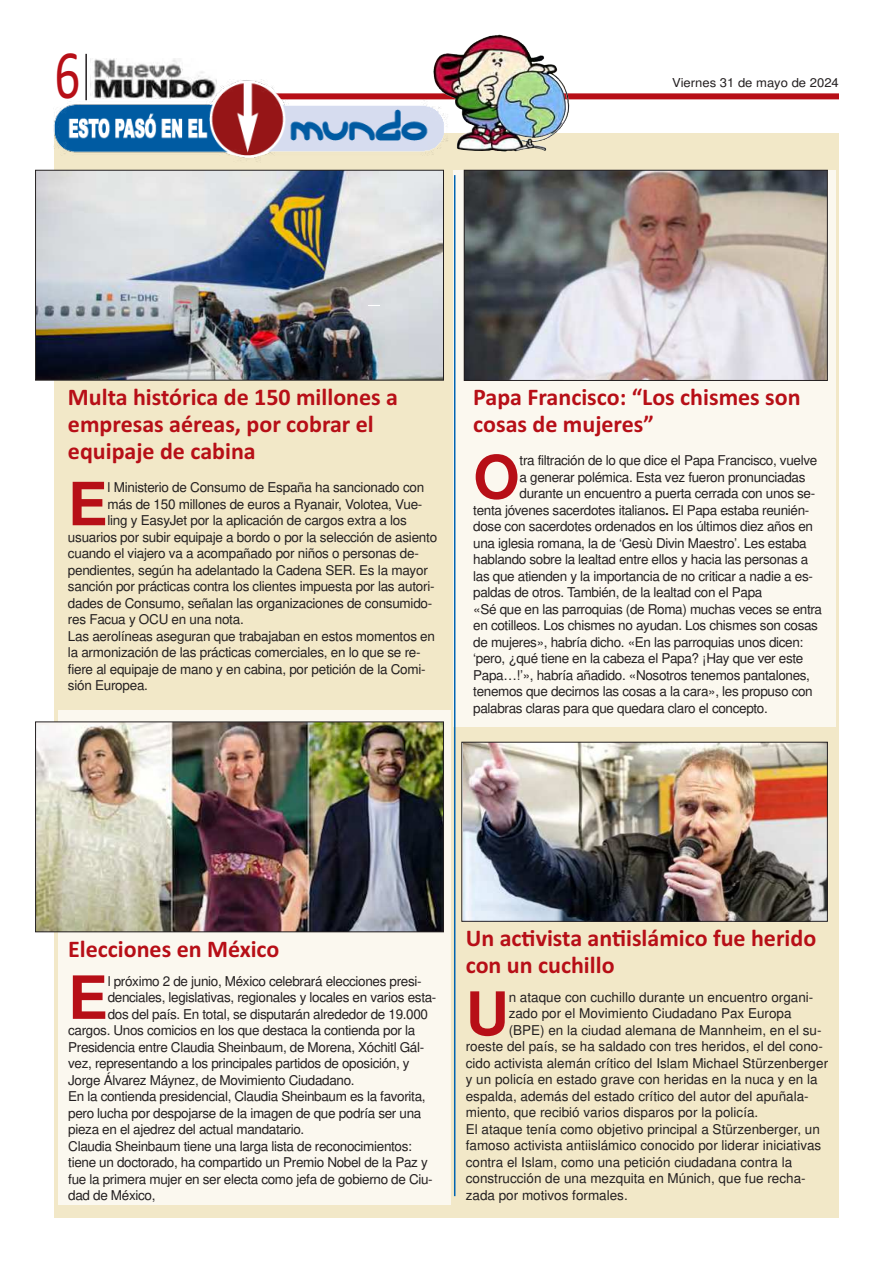
<style>
.page{position:relative;width:893px;height:1263px;background:#fff}
.page>*{position:absolute;margin:0;border:0;box-sizing:border-box;transform-origin:0 0}
.t1{font:700 59.55px "Arial";color:#b70f17}
.t2{font:34.2px "Calibri";color:#b70f17;scale:.73 1}
.t3{font:13.5px "Arial";letter-spacing:-.025em;color:#231f20}
.t4{font:13.5px "Arial";color:#231f20}
.t5{font:12.3px "Arial";color:#231f20;scale:1.06 1}
.t6{font:700 11.7px "Calibri";color:#b70f17}
.s1{font-weight:700}
</style>
<div class="page">
<div style="left:54px;top:133px;width:785px;height:1085px;background:#f2e8c8"></div>
<div style="left:453px;top:170px;width:383px;height:557px;background:#fbf8ef"></div>
<div style="left:58px;top:710px;width:392px;height:495px;background:#fbf8ef"></div>
<div style="left:0;top:93px;width:839px;height:6px;background:#b70f17"></div>
<img style="left:37px;top:724px;width:405px;height:206px">
<div style="left:35px;top:722px;width:409px;height:210px;border:1px solid #231f20"></div>
<img style="left:464px;top:744px;width:362px;height:175px">
<div style="left:462px;top:742px;width:366px;height:179px;border:1px solid #231f20"></div>
<hr style="left:454px;top:175px;width:1px;height:1021px;background:#0164b1">
<img style="left:37px;top:172px;width:405px;height:206px">
<div style="left:35px;top:170px;width:409px;height:210px;border:1px solid #231f20"></div>
<div style="left:0;top:77px;width:52px;height:41px;background:#fff"></div>
<img style="left:466px;top:172px;width:360px;height:207px">
<div style="left:464px;top:170px;width:364px;height:211px;border:1px solid #231f20"></div>
<img style="left:94px;top:59px;width:123px;height:21px">
<hr style="left:85px;top:54px;width:2px;height:46px;background:#231f20">
<svg style="left:368px;top:305px;width:12px;height:1px"></svg>
<img style="left:52px;top:80px;width:381px;height:82px">
<img style="left:433px;top:34px;width:137px;height:118px">
<h2 class="t2" style="left:54px;top:66px;width:37px">6</h2>
<p class="t5" style="left:672px;top:75px;width:159px">Viernes 31 de mayo de 2024</p>
<p class="t6" style="left:68px;top:394px;width:332px">Multa histórica de 150 millones a</p>
<p class="t6" style="left:68px;top:421px;width:307px">empresas aéreas, por cobrar el</p>
<p class="t6" style="left:68px;top:448px;width:189px">equipaje de cabina</p>
<h1 class="t1" style="left:68px;top:470px;width:41px">E</h1>
<p class="t3" style="left:108px;top:480px;width:318px">l Ministerio de Consumo de España ha sancionado con</p>
<p class="t3" style="left:108px;top:496px;width:316px">más de 150 millones de euros a Ryanair, Volotea, Vue-</p>
<p class="t3" style="left:108px;top:513px;width:301px">ling y EasyJet por la aplicación de cargos extra a los</p>
<p class="t3" style="left:68px;top:529px;width:371px">usuarios por subir equipaje a bordo o por la selección de asiento</p>
<p class="t3" style="left:68px;top:546px;width:352px">cuando el viajero va a acompañado por niños o personas de-</p>
<p class="t3" style="left:68px;top:562px;width:361px">pendientes, según ha adelantado la Cadena SER. Es la mayor</p>
<p class="t3" style="left:68px;top:578px;width:368px">sanción por prácticas contra los clientes impuesta por las autori-</p>
<p class="t3" style="left:68px;top:595px;width:366px">dades de Consumo, señalan las organizaciones de consumido-</p>
<p class="t3" style="left:68px;top:611px;width:177px">res Facua y OCU en una nota.</p>
<p class="t3" style="left:68px;top:628px;width:369px">Las aerolíneas aseguran que trabajaban en estos momentos en</p>
<p class="t3" style="left:68px;top:644px;width:354px">la armonización de las prácticas comerciales, en lo que se re-</p>
<p class="t3" style="left:68px;top:661px;width:359px">fiere al equipaje de mano y en cabina, por petición de la Comi-</p>
<p class="t3" style="left:68px;top:677px;width:82px">sión Europea.</p>
<p class="t6" style="left:473px;top:394px;width:329px">Papa Francisco: &lt;Los chismes son</p>
<p class="t6" style="left:473px;top:421px;width:182px">cosas de mujeres=</p>
<h1 class="t1" style="left:473px;top:443px;width:48px">O</h1>
<p class="t3" style="left:520px;top:453px;width:299px">tra filtración de lo que dice el Papa Francisco, vuelve</p>
<p class="t3" style="left:520px;top:469px;width:287px">a generar polémica. Esta vez fueron pronunciadas</p>
<p class="t3" style="left:520px;top:486px;width:297px">durante un encuentro a puerta cerrada con unos se-</p>
<p class="t3" style="left:473px;top:502px;width:338px">tenta jóvenes sacerdotes italianos<span class="s1">.</span> El Papa estaba reunién-</p>
<p class="t3" style="left:473px;top:519px;width:341px">dose con sacerdotes ordenados en los últimos diez años en</p>
<p class="t3" style="left:473px;top:535px;width:335px">una iglesia romana, la de ‘Gesù Divin Maestro’. Les estaba</p>
<p class="t3" style="left:473px;top:551px;width:337px">hablando sobre la lealtad entre ellos y hacia las personas a</p>
<p class="t3" style="left:473px;top:568px;width:341px">las que atienden y la importancia de no criticar a nadie a es-</p>
<p class="t3" style="left:473px;top:584px;width:291px">paldas de otros. También, de la lealtad con el Papa</p>
<p class="t3" style="left:473px;top:601px;width:350px">«Sé que en las parroquias (de Roma) muchas veces se entra</p>
<p class="t3" style="left:473px;top:617px;width:346px">en cotilleos. Los chismes no ayudan. Los chismes son cosas</p>
<p class="t3" style="left:473px;top:634px;width:332px">de mujeres», habría dicho. «En las parroquias unos dicen:</p>
<p class="t3" style="left:473px;top:650px;width:332px">‘pero, ¿qué tiene en la cabeza el Papa? ¡Hay que ver este</p>
<p class="t3" style="left:473px;top:667px;width:338px">Papa…!’», habría añadido. «Nosotros tenemos pantalones,</p>
<p class="t3" style="left:473px;top:683px;width:341px">tenemos que decirnos las cosas a la cara», les propuso con</p>
<p class="t3" style="left:473px;top:700px;width:296px">palabras claras para que quedara claro el concepto.</p>
<p class="t6" style="left:68px;top:946px;width:213px">Elecciones en México</p>
<h1 class="t1" style="left:68px;top:963px;width:41px">E</h1>
<p class="t3" style="left:108px;top:973px;width:315px">l próximo 2 de junio, México celebrará elecciones presi-</p>
<p class="t3" style="left:108px;top:990px;width:330px">denciales, legislativas, regionales y locales en varios esta-</p>
<p class="t3" style="left:108px;top:1006px;width:322px">dos del país. En total, se disputarán alrededor de 19.000</p>
<p class="t3" style="left:68px;top:1023px;width:349px">cargos. Unos comicios en los que destaca la contienda por la</p>
<p class="t3" style="left:68px;top:1039px;width:358px">Presidencia entre Claudia Sheinbaum, de Morena, Xóchitl Gál-</p>
<p class="t3" style="left:68px;top:1056px;width:343px">vez, representando a los principales partidos de oposición, y</p>
<p class="t3" style="left:68px;top:1072px;width:288px">Jorge Álvarez Máynez, de Movimiento Ciudadano.</p>
<p class="t3" style="left:68px;top:1089px;width:359px">En la contienda presidencial, Claudia Sheinbaum es la favorita,</p>
<p class="t3" style="left:68px;top:1105px;width:355px">pero lucha por despojarse de la imagen de que podría ser una</p>
<p class="t3" style="left:68px;top:1122px;width:238px">pieza en el ajedrez del actual mandatario.</p>
<p class="t3" style="left:68px;top:1138px;width:345px">Claudia Sheinbaum tiene una larga lista de reconocimientos:</p>
<p class="t3" style="left:68px;top:1155px;width:361px">tiene un doctorado, ha compartido un Premio Nobel de la Paz y</p>
<p class="t3" style="left:68px;top:1171px;width:366px">fue la primera mujer en ser electa como jefa de gobierno de Ciu-</p>
<p class="t3" style="left:68px;top:1188px;width:89px">dad de México,</p>
<p class="t6" style="left:466px;top:935px;width:352px">Un ac}vista an}islámico fue herido</p>
<p class="t6" style="left:466px;top:962px;width:150px">con un cuchillo</p>
<h1 class="t1" style="left:466px;top:979px;width:45px">U</h1>
<p class="t4" style="left:509px;top:989px;width:306px">n ataque con cuchillo durante un encuentro organi-</p>
<p class="t4" style="left:509px;top:1005px;width:284px">zado por el Movimiento Ciudadano Pax Europa</p>
<p class="t4" style="left:509px;top:1022px;width:314px">(BPE) en la ciudad alemana de Mannheim, en el su-</p>
<p class="t4" style="left:466px;top:1038px;width:359px">roeste del país, se ha saldado con tres heridos, el del cono-</p>
<p class="t4" style="left:466px;top:1055px;width:364px">cido activista alemán crítico del Islam Michael Stürzenberger</p>
<p class="t4" style="left:466px;top:1071px;width:353px">y un policía en estado grave con heridas en la nuca y en la</p>
<p class="t4" style="left:466px;top:1088px;width:344px">espalda, además del estado crítico del autor del apuñala-</p>
<p class="t4" style="left:466px;top:1104px;width:294px">miento, que recibió varios disparos por la policía.</p>
<p class="t4" style="left:466px;top:1121px;width:356px">El ataque tenía como objetivo principal a Stürzenberger, un</p>
<p class="t4" style="left:466px;top:1137px;width:357px">famoso activista antiislámico conocido por liderar iniciativas</p>
<p class="t4" style="left:466px;top:1154px;width:328px">contra el Islam, como una petición ciudadana contra la</p>
<p class="t4" style="left:466px;top:1170px;width:341px">construcción de una mezquita en Múnich, que fue recha-</p>
<p class="t4" style="left:466px;top:1187px;width:164px">zada por motivos formales.</p>
</div>
